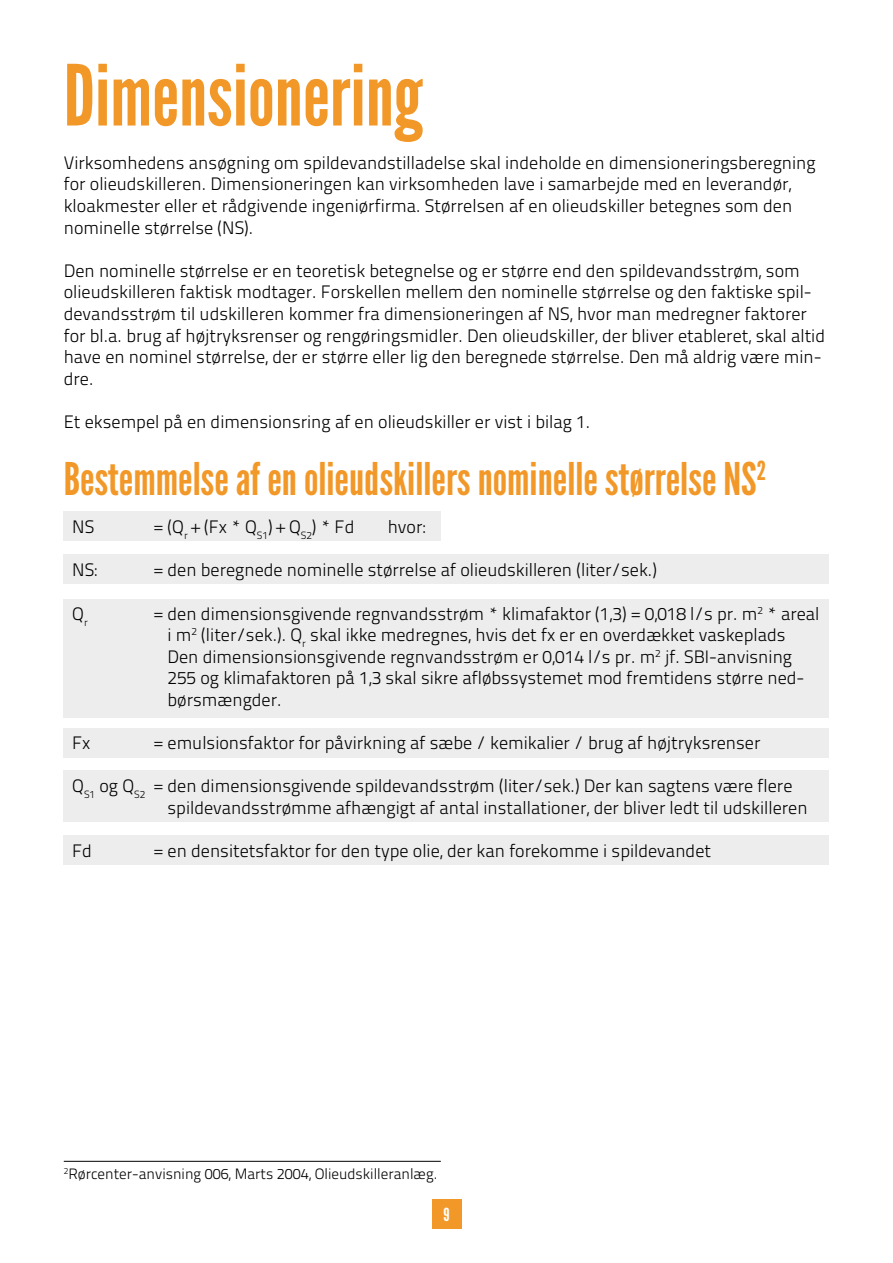
<style>
.page{position:relative;width:893px;height:1263px;background:#fff}
.page>*{position:absolute;margin:0;border:0;box-sizing:border-box;transform-origin:0 0}
.t1{font:84px "League Gothic";color:#f29828}
.t2{font:45px "League Gothic";color:#f29828}
.t3{font:18px/21.6px "Titillium Text 25 L 250 wt";color:#000}
.t4{font:18px "League Gothic";color:#fff}
.t5{font:15px "Titillium Text 25 L 250 wt";color:#000}
</style>
<div class="page">
<div style="left:64px;top:511px;width:377px;height:30px;background:#ededed"></div>
<div style="left:64px;top:728px;width:765px;height:30px;background:#ededed"></div>
<div style="left:64px;top:770px;width:765px;height:51px;background:#ededed"></div>
<div style="left:64px;top:835px;width:765px;height:30px;background:#ededed"></div>
<div style="left:64px;top:554px;width:765px;height:30px;background:#ededed"></div>
<div style="left:64px;top:600px;width:765px;height:118px;background:#ededed"></div>
<div style="left:432px;top:1199px;width:29px;height:30px;background:#f29828"></div>
<hr style="left:64px;top:1161px;width:377px;height:1px;background:#000">
<h1 class="t1" style="left:64px;top:46px;width:360px">Dimensionering</h1>
<p class="t3" style="left:64px;top:151px;width:753px">Virksomhedens ansøgning om spildevandstilladelse skal indeholde en dimensioneringsberegning for olieudskilleren. Dimensioneringen kan virksomheden lave i samarbejde med en leverandør, kloakmester eller et rådgivende ingeniørfirma. Størrelsen af en olieudskiller betegnes som den nominelle størrelse (NS).</p>
<p class="t3" style="left:64px;top:259px;width:763px">Den nominelle størrelse er en teoretisk betegnelse og er større end den spildevandsstrøm, som olieudskilleren faktisk modtager. Forskellen mellem den nominelle størrelse og den faktiske spil&shy;devandsstrøm til udskilleren kommer fra dimensioneringen af NS, hvor man medregner faktorer for bl.a. brug af højtryksrenser og rengøringsmidler. Den olieudskiller, der bliver etableret, skal altid have en nominel størrelse, der er større eller lig den beregnede størrelse. Den må aldrig være min&shy;dre.</p>
<p class="t3" style="left:64px;top:410px;width:525px">Et eksempel på en dimensionsring af en olieudskiller er vist i bilag 1.</p>
<h2 class="t2" style="left:64px;top:452px;width:704px">Bestemmelse af en olieudskillers nominelle størrelse NS<sup>2</sup></h2>
<p class="t3" style="left:72px;top:515px;width:24px">NS</p>
<p class="t3" style="left:154px;top:515px;width:202px">= (Q<sub>r</sub> + (Fx * Q<sub>S1</sub>) + Q<sub>S2</sub>) * Fd</p>
<p class="t3" style="left:388px;top:515px;width:39px">hvor:</p>
<p class="t3" style="left:72px;top:558px;width:26px">NS:</p>
<p class="t3" style="left:154px;top:558px;width:505px">= den beregnede nominelle størrelse af olieudskilleren (liter/sek.)</p>
<p class="t3" style="left:72px;top:601px;width:17px">Q<sub>r</sub></p>
<p class="t3" style="left:168px;top:601px;width:653px;text-indent:-14px">= den dimensionsgivende regnvandsstrøm * klimafaktor (1,3) = 0,018 l/s pr. m<sup>2</sup> * areal i m<sup>2</sup> (liter/sek.). Q<sub>r</sub> skal ikke medregnes, hvis det fx er en overdækket vaskeplads Den dimensionsionsgivende regnvandsstrøm er 0,014 l/s pr. m<sup>2</sup> jf. SBI-anvisning 255 og klimafaktoren på 1,3 skal sikre afløbssystemet mod fremtidens større ned&shy;børsmængder.</p>
<p class="t3" style="left:72px;top:731px;width:20px">Fx</p>
<p class="t3" style="left:154px;top:731px;width:608px">= emulsionsfaktor for påvirkning af sæbe / kemikalier / brug af højtryksrenser</p>
<p class="t3" style="left:168px;top:774px;width:642px;text-indent:-95px">Q<sub>S1</sub> og Q<sub>S2</sub> = den dimensionsgivende spildevandsstrøm (liter/sek.) Der kan sagtens være flere spildevandsstrømme afhængigt af antal installationer, der bliver ledt til udskilleren</p>
<p class="t3" style="left:72px;top:839px;width:21px">Fd</p>
<p class="t3" style="left:154px;top:839px;width:559px">= en densitetsfaktor for den type olie, der kan forekomme i spildevandet</p>
<p class="t5" style="left:64px;top:1162px;width:372px"><sup>2</sup>Rørcenter-anvisning 006, Marts 2004, Olieudskilleranlæg.</p>
<p class="t4" style="left:443px;top:1204px;width:8px">9</p>
</div>
